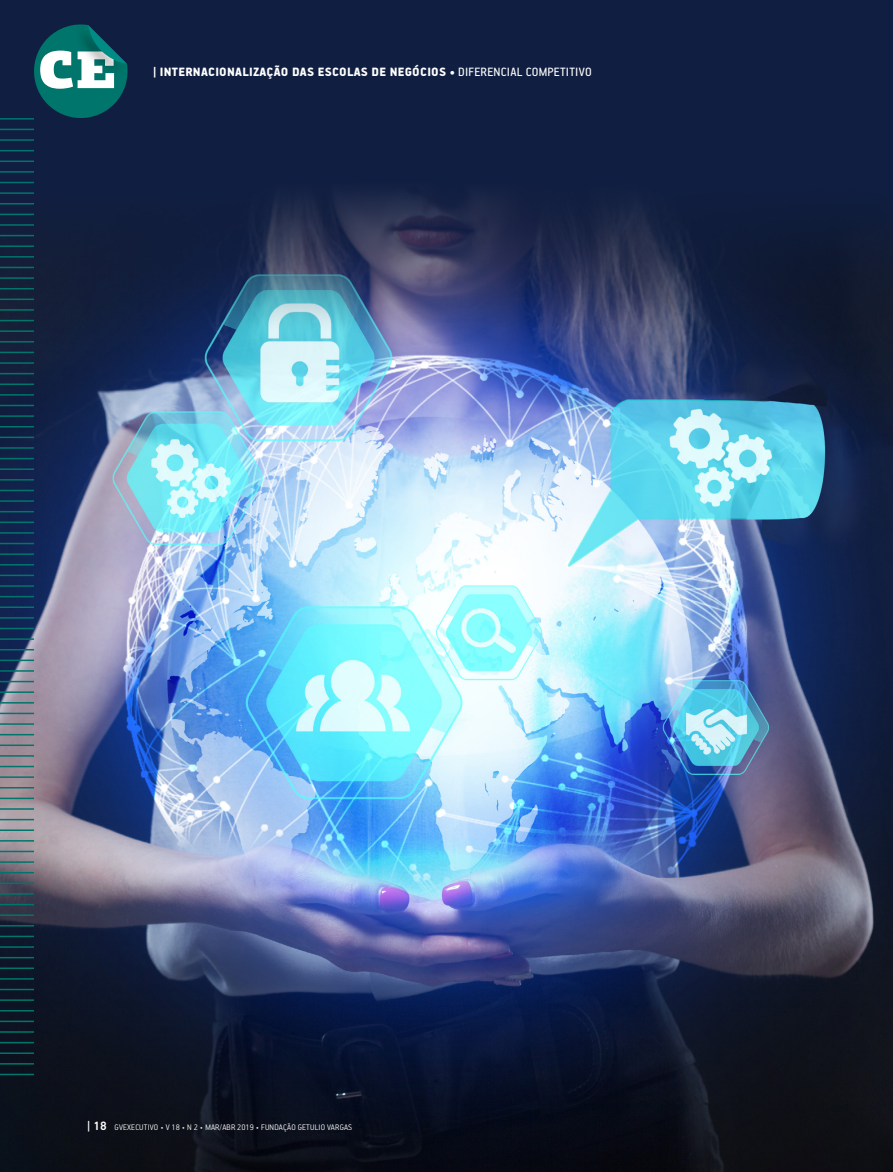
<style>
.page{position:relative;width:893px;height:1172px;background:#fff}
.page>*{position:absolute;margin:0;border:0;box-sizing:border-box;transform-origin:0 0}
.t1{font:900 52.8px "PF Agora Slab Pro";color:#fff}
.t2{font:900 13.5px "PF Handbook Pro";letter-spacing:.02em;color:#fff}
.t3{font:300 9px "PF Handbook Pro";letter-spacing:.02em;color:#fff}
.s1{font-weight:400}
.s2{font-weight:700;font-size:13.5px}
</style>
<div class="page">
<img style="left:0;top:0;width:893px;height:1171px">
<hr style="left:0;top:192px;width:34px;height:2px;background:#00756b">
<hr style="left:0;top:118px;width:34px;height:1px;background:#00756b">
<hr style="left:0;top:203px;width:34px;height:1px;background:#00756b">
<hr style="left:0;top:129px;width:34px;height:1px;background:#00756b">
<hr style="left:0;top:214px;width:34px;height:1px;background:#00756b">
<hr style="left:0;top:139px;width:34px;height:2px;background:#00756b">
<hr style="left:0;top:224px;width:34px;height:2px;background:#00756b">
<hr style="left:0;top:150px;width:34px;height:1px;background:#00756b">
<hr style="left:0;top:235px;width:34px;height:1px;background:#00756b">
<hr style="left:0;top:160px;width:34px;height:2px;background:#00756b">
<hr style="left:0;top:245px;width:34px;height:2px;background:#00756b">
<hr style="left:0;top:171px;width:34px;height:2px;background:#00756b">
<hr style="left:0;top:256px;width:34px;height:1px;background:#00756b">
<hr style="left:0;top:182px;width:34px;height:1px;background:#00756b">
<hr style="left:0;top:267px;width:34px;height:1px;background:#00756b">
<hr style="left:0;top:277px;width:34px;height:2px;background:#00756b">
<hr style="left:0;top:288px;width:34px;height:1px;background:#00756b">
<hr style="left:0;top:298px;width:34px;height:2px;background:#00756b">
<hr style="left:0;top:309px;width:34px;height:2px;background:#00756b">
<hr style="left:0;top:320px;width:34px;height:1px;background:#00756b">
<hr style="left:0;top:330px;width:34px;height:2px;background:#00756b">
<hr style="left:0;top:341px;width:34px;height:1px;background:#00756b">
<hr style="left:0;top:351px;width:34px;height:2px;background:#00756b">
<hr style="left:0;top:362px;width:34px;height:2px;background:#00756b">
<hr style="left:0;top:373px;width:34px;height:1px;background:#00756b">
<hr style="left:0;top:383px;width:34px;height:2px;background:#00756b">
<hr style="left:0;top:394px;width:34px;height:1px;background:#00756b">
<hr style="left:0;top:405px;width:34px;height:1px;background:#00756b">
<hr style="left:0;top:415px;width:34px;height:2px;background:#00756b">
<hr style="left:0;top:426px;width:34px;height:1px;background:#00756b">
<hr style="left:0;top:436px;width:34px;height:2px;background:#00756b">
<hr style="left:0;top:447px;width:34px;height:2px;background:#00756b">
<hr style="left:0;top:458px;width:34px;height:1px;background:#00756b">
<hr style="left:0;top:468px;width:34px;height:2px;background:#00756b">
<hr style="left:0;top:479px;width:34px;height:1px;background:#00756b">
<hr style="left:0;top:489px;width:34px;height:2px;background:#00756b">
<hr style="left:0;top:500px;width:34px;height:2px;background:#00756b">
<hr style="left:0;top:511px;width:34px;height:1px;background:#00756b">
<hr style="left:0;top:521px;width:34px;height:2px;background:#00756b">
<hr style="left:0;top:532px;width:34px;height:1px;background:#00756b">
<hr style="left:0;top:543px;width:34px;height:1px;background:#00756b">
<hr style="left:0;top:553px;width:34px;height:2px;background:#00756b">
<hr style="left:0;top:564px;width:34px;height:1px;background:#00756b">
<hr style="left:0;top:574px;width:34px;height:2px;background:#00756b">
<hr style="left:0;top:585px;width:34px;height:1px;background:#00756b">
<hr style="left:0;top:596px;width:34px;height:1px;background:#00756b">
<hr style="left:0;top:606px;width:34px;height:2px;background:#00756b">
<hr style="left:0;top:617px;width:34px;height:1px;background:#00756b">
<hr style="left:0;top:627px;width:34px;height:2px;background:#00756b">
<hr style="left:0;top:638px;width:34px;height:2px;background:#00756b">
<hr style="left:0;top:649px;width:34px;height:1px;background:#00756b">
<hr style="left:0;top:659px;width:34px;height:2px;background:#00756b">
<hr style="left:0;top:670px;width:34px;height:1px;background:#00756b">
<hr style="left:0;top:680px;width:34px;height:2px;background:#00756b">
<hr style="left:0;top:691px;width:34px;height:2px;background:#00756b">
<hr style="left:0;top:702px;width:34px;height:1px;background:#00756b">
<hr style="left:0;top:712px;width:34px;height:2px;background:#00756b">
<hr style="left:0;top:723px;width:34px;height:1px;background:#00756b">
<hr style="left:0;top:734px;width:34px;height:1px;background:#00756b">
<hr style="left:0;top:744px;width:34px;height:2px;background:#00756b">
<hr style="left:0;top:755px;width:34px;height:1px;background:#00756b">
<hr style="left:0;top:765px;width:34px;height:2px;background:#00756b">
<hr style="left:0;top:776px;width:34px;height:2px;background:#00756b">
<hr style="left:0;top:787px;width:34px;height:1px;background:#00756b">
<hr style="left:0;top:797px;width:34px;height:2px;background:#00756b">
<hr style="left:0;top:808px;width:34px;height:1px;background:#00756b">
<hr style="left:0;top:818px;width:34px;height:2px;background:#00756b">
<hr style="left:0;top:829px;width:34px;height:2px;background:#00756b">
<hr style="left:0;top:840px;width:34px;height:1px;background:#00756b">
<hr style="left:0;top:850px;width:34px;height:2px;background:#00756b">
<hr style="left:0;top:861px;width:34px;height:1px;background:#00756b">
<hr style="left:0;top:872px;width:34px;height:1px;background:#00756b">
<hr style="left:0;top:882px;width:34px;height:2px;background:#00756b">
<hr style="left:0;top:893px;width:34px;height:1px;background:#00756b">
<hr style="left:0;top:903px;width:34px;height:2px;background:#00756b">
<hr style="left:0;top:914px;width:34px;height:1px;background:#00756b">
<hr style="left:0;top:925px;width:34px;height:1px;background:#00756b">
<hr style="left:0;top:935px;width:34px;height:2px;background:#00756b">
<hr style="left:0;top:946px;width:34px;height:1px;background:#00756b">
<hr style="left:0;top:956px;width:34px;height:2px;background:#00756b">
<hr style="left:0;top:967px;width:34px;height:2px;background:#00756b">
<hr style="left:0;top:978px;width:34px;height:1px;background:#00756b">
<hr style="left:0;top:988px;width:34px;height:2px;background:#00756b">
<hr style="left:0;top:999px;width:34px;height:1px;background:#00756b">
<hr style="left:0;top:1010px;width:34px;height:1px;background:#00756b">
<hr style="left:0;top:1020px;width:34px;height:2px;background:#00756b">
<hr style="left:0;top:1031px;width:34px;height:1px;background:#00756b">
<hr style="left:0;top:1041px;width:34px;height:2px;background:#00756b">
<hr style="left:0;top:1052px;width:34px;height:1px;background:#00756b">
<hr style="left:0;top:1063px;width:34px;height:1px;background:#00756b">
<hr style="left:0;top:1073px;width:34px;height:2px;background:#00756b">
<svg style="left:29px;top:23px;width:100px;height:100px;background:#05565c"></svg>
<h1 class="t1" style="left:38px;top:34px;width:80px">CE</h1>
<p class="t2" style="left:153px;top:63px;width:440px">| INTERNACIONALIZAÇÃO DAS ESCOLAS DE NEGÓCIOS • <span class="s1">DIFERENCIAL COMPETITIVO</span></p>
<p class="t3" style="left:87px;top:1121px;width:267px"><span class="s2">| 18</span> GVEXECUTIVO • V 18 • N 2 • MAR/ABR 2019 • FUNDAÇÃO GETULIO VARGAS</p>
</div>
